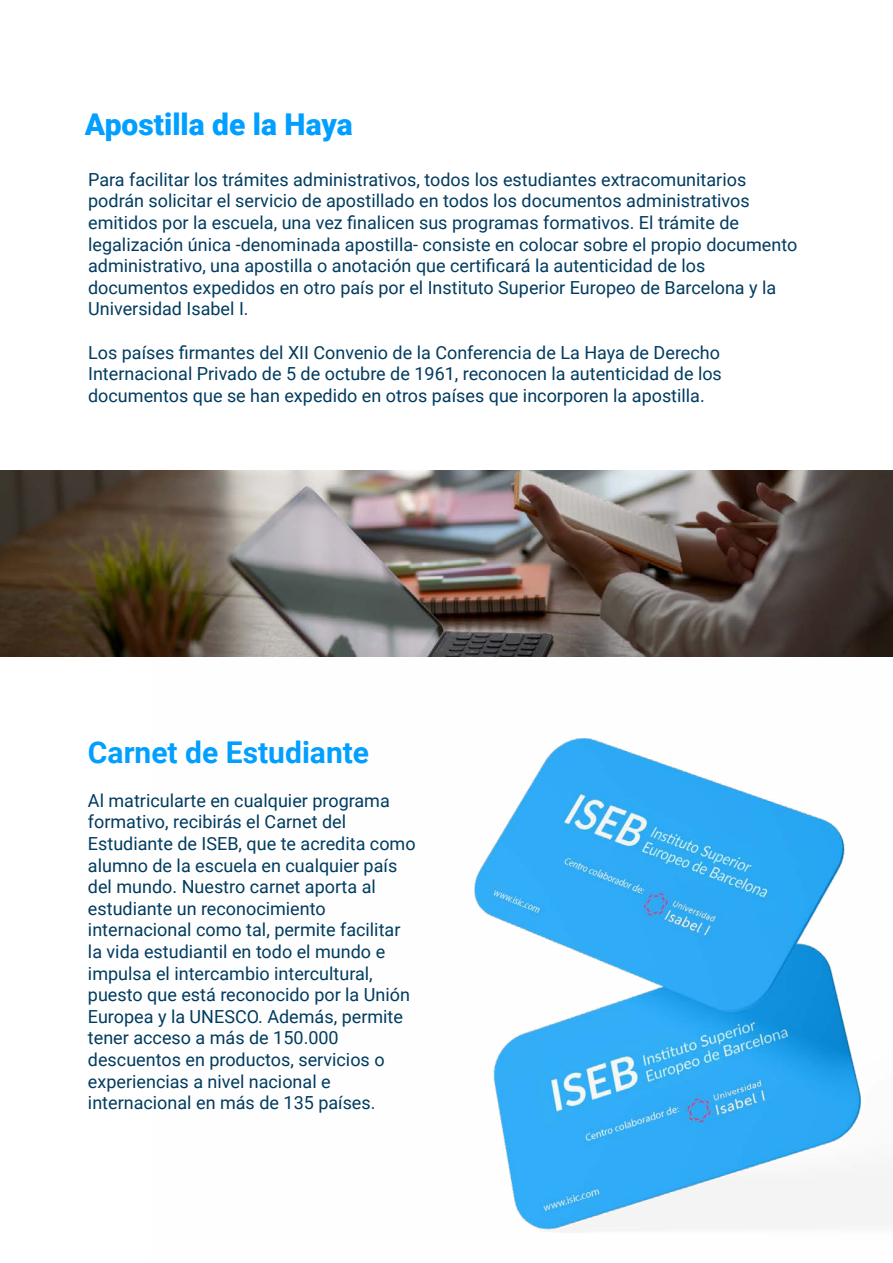
<style>
.page{position:relative;width:893px;height:1263px;background:#fff}
.page>*{position:absolute;margin:0;border:0;box-sizing:border-box;transform-origin:0 0}
.t1{font:700 30px "Roboto";color:#019fff}
.t2{font:900 30px "Roboto";color:#019fff}
.t3{font:18px/21.6px "Roboto";color:#003b5f}
</style>
<div class="page">
<img style="left:0;top:471px;width:892px;height:186px">
<img style="left:150px;top:625px;width:742px;height:607px">
<h1 class="t2" style="left:85px;top:103px;width:269px">Apostilla de la Haya</h1>
<p class="t3" style="left:88px;top:168px;width:711px">Para facilitar los trámites administrativos, todos los estudiantes extracomunitarios podrán solicitar el servicio de apostillado en todos los documentos administrativos emitidos por la escuela, una vez finalicen sus programas formativos. El trámite de legalización única -denominada apostilla- consiste en colocar sobre el propio documento administrativo, una apostilla o anotación que certificará la autenticidad de los documentos expedidos en otro país por el Instituto Superior Europeo de Barcelona y la Universidad Isabel I.</p>
<p class="t3" style="left:88px;top:341px;width:635px;text-align:justify">Los países firmantes del XII Convenio de la Conferencia de La Haya de Derecho Internacional Privado de 5 de octubre de 1961, reconocen la autenticidad de los documentos que se han expedido en otros países que incorporen la apostilla.</p>
<h1 class="t1" style="left:88px;top:732px;width:283px">Carnet de Estudiante</h1>
<p class="t3" style="left:88px;top:789px;width:329px">Al matricularte en cualquier programa formativo, recibirás el Carnet del Estudiante de ISEB, que te acredita como alumno de la escuela en cualquier país del mundo. Nuestro carnet aporta al estudiante un reconocimiento internacional como tal, permite facilitar la vida estudiantil en todo el mundo e impulsa el intercambio intercultural, puesto que está reconocido por la Unión Europea y la UNESCO. Además, permite tener acceso a más de 150.000 descuentos en productos, servicios o experiencias a nivel nacional e internacional en más de 135 países.</p>
</div>
